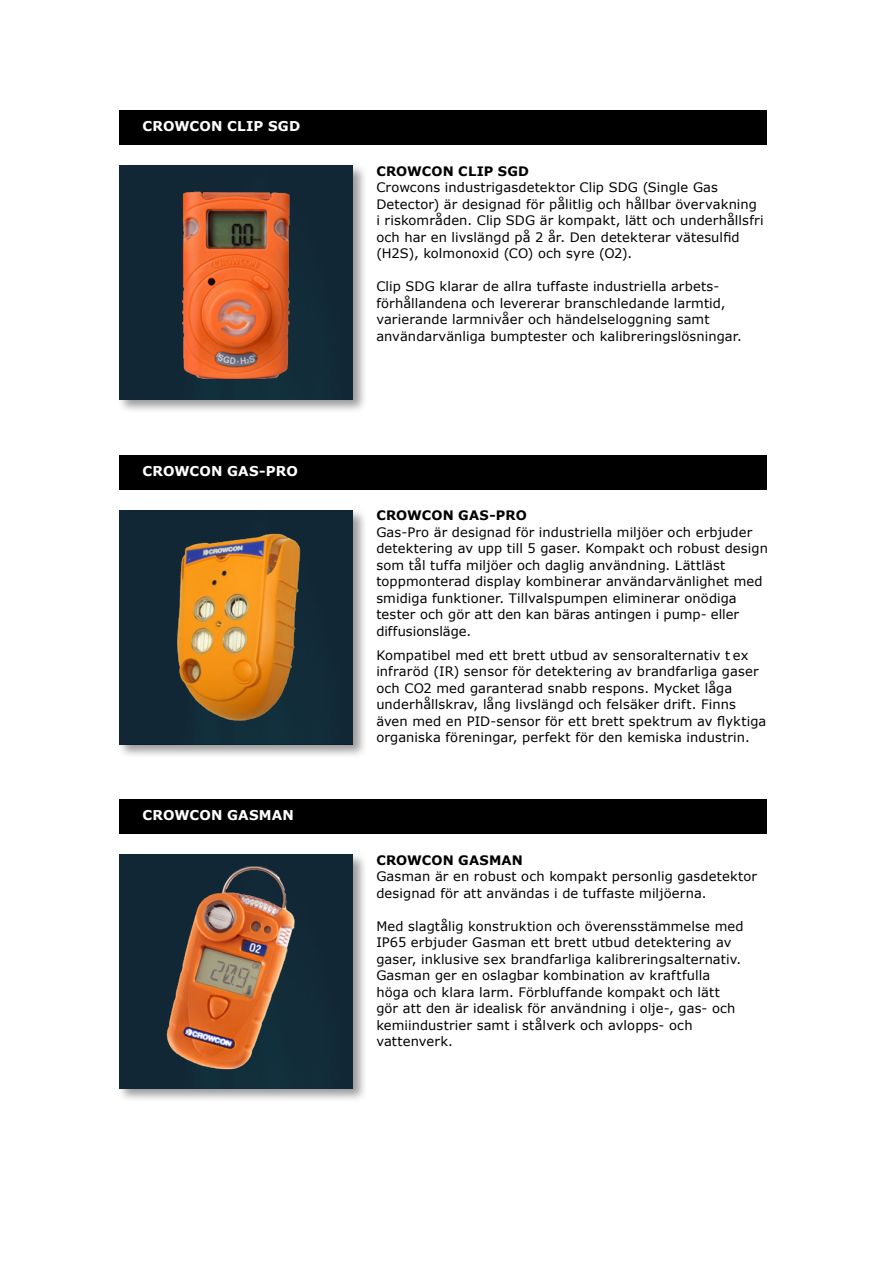
<style>
.page{position:relative;width:893px;height:1263px;background:#fff}
.page>*{position:absolute;margin:0;border:0;box-sizing:border-box;transform-origin:0 0}
.t1{font:700 13.5px "Verdana";letter-spacing:.01em;color:#fff}
.t2{font:13.05px/16.5px "Verdana";letter-spacing:.01em;color:#000}
.t3{font:700 13.05px "Verdana";letter-spacing:.015em;color:#000}
</style>
<div class="page">
<div style="left:119px;top:799px;width:647px;height:34px;background:#000"></div>
<div style="left:119px;top:455px;width:647px;height:34px;background:#000"></div>
<div style="left:116px;top:163px;width:252px;height:251px;background:#000;opacity:.4"></div>
<div style="left:119px;top:111px;width:647px;height:34px;background:#000"></div>
<div style="left:119px;top:166px;width:234px;height:234px;background:#122736"></div>
<img style="left:171px;top:175px;width:133px;height:204px">
<div style="left:116px;top:508px;width:252px;height:251px;background:#000;opacity:.4"></div>
<div style="left:119px;top:510px;width:234px;height:234px;background:#122736"></div>
<img style="left:164px;top:521px;width:145px;height:220px">
<div style="left:116px;top:852px;width:252px;height:251px;background:#000;opacity:.4"></div>
<div style="left:119px;top:855px;width:234px;height:234px;background:#122736"></div>
<img style="left:159px;top:866px;width:143px;height:219px">
<p class="t1" style="left:142px;top:118px;width:159px">CROWCON CLIP SGD</p>
<p class="t1" style="left:142px;top:462px;width:157px">CROWCON GAS-PRO</p>
<p class="t1" style="left:142px;top:807px;width:153px">CROWCON GASMAN</p>
<p class="t3" style="left:376px;top:163px;width:154px">CROWCON CLIP SGD</p>
<p class="t2" style="left:376px;top:180px;width:389px">Crowcons industrigasdetektor Clip SDG (Single Gas Detector) är designad för pålitlig och hållbar övervakning i riskområden. Clip SDG är kompakt, lätt och underhållsfri och har en livslängd på 2 år. Den detekterar vätesulfid (H2S), kolmonoxid (CO) och syre (O2).</p>
<p class="t2" style="left:376px;top:278px;width:367px">Clip SDG klarar de allra tuffaste industriella arbets&shy;förhållandena och levererar branschledande larmtid, varierande larmnivåer och händelseloggning samt användarvänliga bumptester och kalibreringslösningar.</p>
<p class="t3" style="left:376px;top:507px;width:152px">CROWCON GAS-PRO</p>
<p class="t2" style="left:376px;top:524px;width:393px">Gas-Pro är designad för industriella miljöer och erbjuder detektering av upp till 5 gaser. Kompakt och robust design som tål tuffa miljöer och daglig användning. Lättläst toppmonterad display kombinerar användarvänlighet med smidiga funktioner. Tillvalspumpen eliminerar onödiga tester och gör att den kan bäras antingen i pump- eller diffusionsläge.</p>
<p class="t2" style="left:376px;top:647px;width:391px">Kompatibel med ett brett utbud av sensoralternativ t ex infraröd (IR) sensor för detektering av brandfarliga gaser och CO2 med garanterad snabb respons. Mycket låga underhållskrav, lång livslängd och felsäker drift. Finns även med en PID-sensor för ett brett spektrum av flyktiga organiska föreningar, perfekt för den kemiska industrin.</p>
<p class="t3" style="left:376px;top:851px;width:148px">CROWCON GASMAN</p>
<p class="t2" style="left:376px;top:868px;width:382px">Gasman är en robust och kompakt personlig gasdetektor designad för att användas i de tuffaste miljöerna.</p>
<p class="t2" style="left:376px;top:918px;width:369px">Med slagtålig konstruktion och överensstämmelse med IP65 erbjuder Gasman ett brett utbud detektering av gaser, inklusive sex brandfarliga kalibreringsalternativ.<br>Gasman ger en oslagbar kombination av kraftfulla höga och klara larm. Förbluffande kompakt och lätt gör att den är idealisk för användning i olje-, gas- och kemiindustrier samt i stålverk och avlopps- och vattenverk.</p>
</div>
